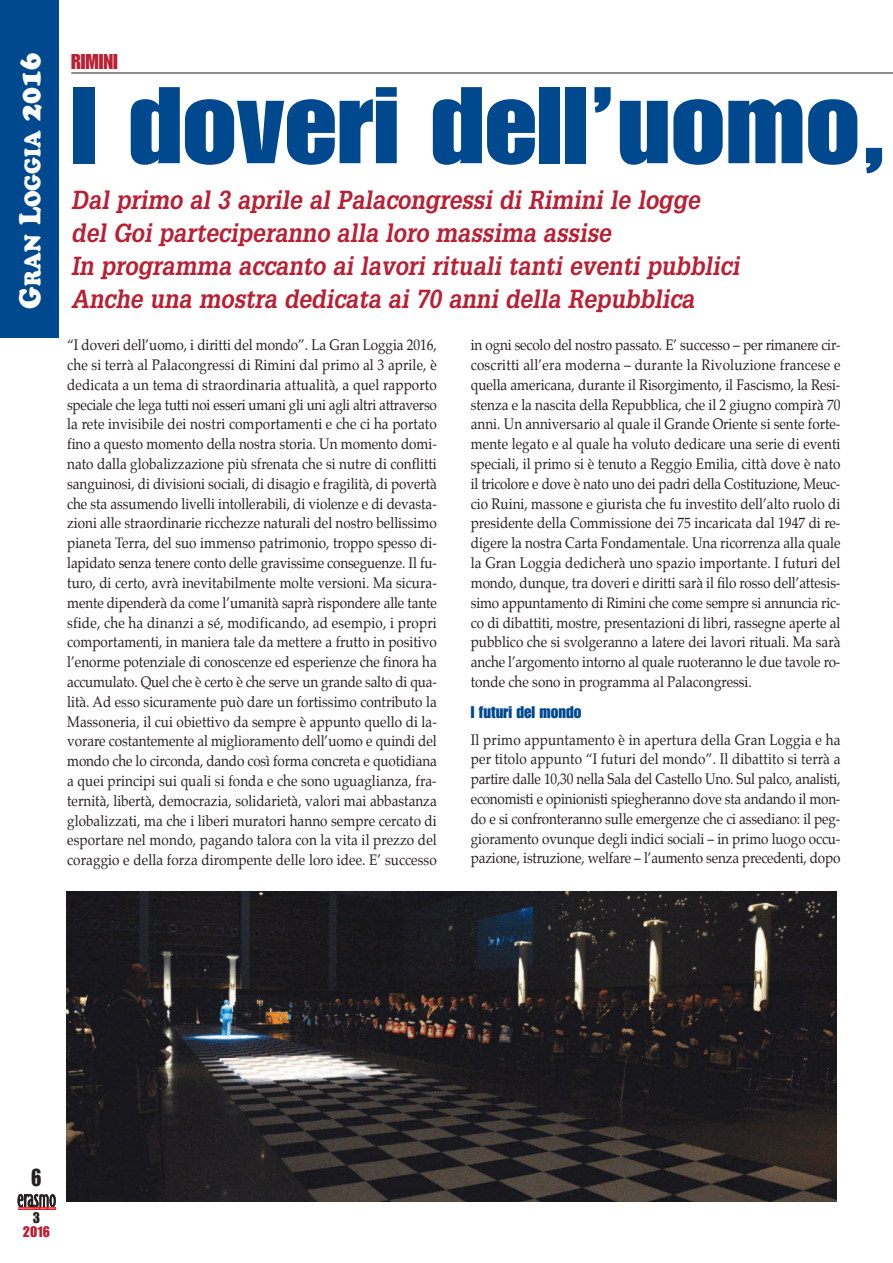
<style>
.page{position:relative;width:893px;height:1263px;background:#fff}
.page>*{position:absolute;margin:0;border:0;box-sizing:border-box;transform-origin:0 0}
.t1{font:106.5px "Impact";color:#01498e;scale:1.1 1}
.t2{font:italic 700 25.5px/33px "Glypha";color:#ba1f33;scale:.9 1}
.t3{font:24px "Impact";color:#231f20;scale:.9 1}
.t4{font:22.5px "Cooper Black Std";color:#fff;scale:.9 1}
.t5{font:21px "Impact";color:#ba1f33}
.t6{font:16.5px "Impact";color:#01498e}
.t7{font:15px/19.8px "Palatino";color:#231f20;text-align:justify;scale:.9 1}
.t8{font:15px "Impact";color:#ba1f33}
.t9{font:15px "Impact";color:#231f20}
.t10{font:700 2.1px "Officina Sans";letter-spacing:.2em;color:#fff;scale:1.53 1}
.s1{font-size:30px}
</style>
<div class="page">
<div style="left:0;top:0;width:59px;height:338px;background:#01498e"></div>
<hr style="left:71px;top:73px;width:822px;height:1px;background:#231f20">
<img style="left:66px;top:891px;width:771px;height:311px">
<svg style="left:18px;top:1194px;width:38px;height:13px"></svg>
<hr style="left:18px;top:1207px;width:38px;height:2px;background:#ee1d23">
<h3 class="t4" style="left:25px;top:309px;width:286px;rotate:-90deg"><span class="s1">G</span>RAN <span class="s1">L</span>OGGIA <span class="s1">2016</span></h3>
<h3 class="t5" style="left:71px;top:54px;width:48px">RIMINI</h3>
<h1 class="t1" style="left:71px;top:87px;width:744px">I doveri dell’uomo,</h1>
<h2 class="t2" style="left:71px;top:184px;width:744px">Dal primo al 3 aprile al Palacongressi di Rimini le logge del Goi parteciperanno alla loro massima assise<br>In programma accanto ai lavori rituali tanti eventi pubblici Anche una mostra dedicata ai 70 anni della Repubblica</h2>
<p class="t7" style="left:67px;top:336px;width:412px">“I doveri dell’uomo, i diritti del mondo”. La Gran Loggia 2016, che si terrà al Palacongressi di Rimini dal primo al 3 aprile, è dedicata a un tema di straordinaria attualità, a quel rapporto speciale che lega tutti noi esseri umani gli uni agli altri attraverso la rete invisibile dei nostri comportamenti e che ci ha portato fino a questo momento della nostra storia. Un momento domi&shy;nato dalla globalizzazione più sfrenata che si nutre di conflitti sanguinosi, di divisioni sociali, di disagio e fragilità, di povertà che sta assumendo livelli intollerabili, di violenze e di devasta&shy;zioni alle straordinarie ricchezze naturali del nostro bellissimo pianeta Terra, del suo immenso patrimonio, troppo spesso di&shy;lapidato senza tenere conto delle gravissime conseguenze. Il fu&shy;turo, di certo, avrà inevitabilmente molte versioni. Ma sicura&shy;mente dipenderà da come l’umanità saprà rispondere alle tante sfide, che ha dinanzi a sé, modificando, ad esempio, i propri comportamenti, in maniera tale da mettere a frutto in positivo l’enorme potenziale di conoscenze ed esperienze che finora ha accumulato. Quel che è certo è che serve un grande salto di qua&shy;lità. Ad esso sicuramente può dare un fortissimo contributo la Massoneria, il cui obiettivo da sempre è appunto quello di la&shy;vorare costantemente al miglioramento dell’uomo e quindi del mondo che lo circonda, dando così forma concreta e quotidiana a quei principi sui quali si fonda e che sono uguaglianza, fra&shy;ternità, libertà, democrazia, solidarietà, valori mai abbastanza globalizzati, ma che i liberi muratori hanno sempre cercato di esportare nel mondo, pagando talora con la vita il prezzo del coraggio e della forza dirompente delle loro idee. E’ successo</p>
<p class="t7" style="left:471px;top:336px;width:412px">in ogni secolo del nostro passato. E’ successo – per rimanere cir&shy;coscritti all’era moderna – durante la Rivoluzione francese e quella americana, durante il Risorgimento, il Fascismo, la Resi&shy;stenza e la nascita della Repubblica, che il 2 giugno compirà 70 anni. Un anniversario al quale il Grande Oriente si sente forte&shy;mente legato e al quale ha voluto dedicare una serie di eventi speciali, il primo si è tenuto a Reggio Emilia, città dove è nato il tricolore e dove è nato uno dei padri della Costituzione, Meuc&shy;cio Ruini, massone e giurista che fu investito dell’alto ruolo di presidente della Commissione dei 75 incaricata dal 1947 di re&shy;digere la nostra Carta Fondamentale. Una ricorrenza alla quale la Gran Loggia dedicherà uno spazio importante. I futuri del mondo, dunque, tra doveri e diritti sarà il filo rosso dell’attesis&shy;simo appuntamento di Rimini che come sempre si annuncia ric&shy;co di dibattiti, mostre, presentazioni di libri, rassegne aperte al pubblico che si svolgeranno a latere dei lavori rituali. Ma sarà anche l’argomento intorno al quale ruoteranno le due tavole ro&shy;tonde che sono in programma al Palacongressi.</p>
<p class="t6" style="left:471px;top:706px;width:112px">I futuri del mondo</p>
<p class="t7" style="left:471px;top:730px;width:412px">Il primo appuntamento è in apertura della Gran Loggia e ha per titolo appunto “I futuri del mondo”. Il dibattito si terrà a partire dalle 10,30 nella Sala del Castello Uno. Sul palco, analisti, economisti e opinionisti spiegheranno dove sta andando il mon&shy;do e si confronteranno sulle emergenze che ci assediano: il peg&shy;gioramento ovunque degli indici sociali – in primo luogo occu&shy;pazione, istruzione, welfare – l’aumento senza precedenti, dopo</p>
<h3 class="t3" style="left:31px;top:1169px;width:13px">6</h3>
<p class="t10" style="left:19px;top:1207px;width:25px">Notiziario del GOI</p>
<p class="t9" style="left:33px;top:1212px;width:9px">3</p>
<p class="t8" style="left:23px;top:1226px;width:29px">2016</p>
</div>
